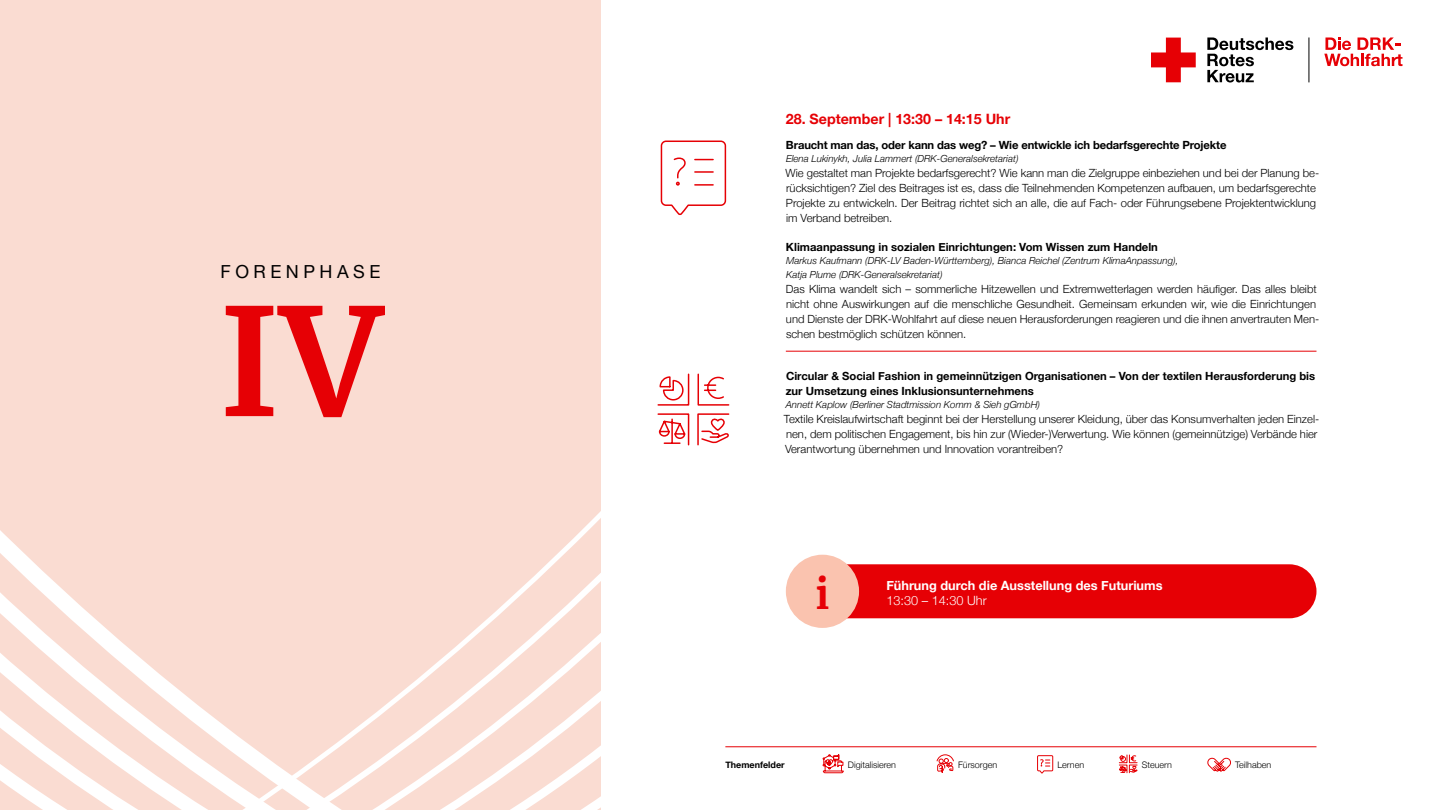
<style>
.page{position:relative;width:1440px;height:810px;background:#fff}
.page>*{position:absolute;margin:0;border:0;box-sizing:border-box;transform-origin:0 0}
.t1{font:700 148.5px "Merriweather";color:#e60005}
.t2{font:700 40.5px "Merriweather";color:#e60005}
.t3{font:18px "Helvetica Neue";letter-spacing:.25em;color:#000}
.t4{font:700 14.25px "Helvetica Neue";color:#e60005}
.t5{font:700 12.75px "Helvetica Neue";color:#fff}
.t6{font:300 12.75px "Helvetica Neue";color:#fff}
.t7{font:300 11.25px/15px "Helvetica Neue";color:#000}
.t8{font:700 11.25px/15px "Helvetica Neue";color:#000}
.t9{font:italic 300 9.75px/13.5px "Helvetica Neue";color:#000}
.t10{font:300 9px "Helvetica Neue";color:#000}
.t11{font:700 9px "Helvetica Neue";color:#000}
</style>
<div class="page">
<svg style="left:1151px;top:38px;width:45px;height:44px"></svg>
<svg style="left:1207px;top:38px;width:86px;height:44px"></svg>
<hr style="left:1309px;top:38px;width:1px;height:44px;background:#000">
<svg style="left:1324px;top:38px;width:78px;height:28px"></svg>
<div style="left:0;top:0;width:601px;height:810px;background:#fadcd2"></div>
<svg style="left:823px;top:754px;width:21px;height:19px"></svg>
<svg style="left:937px;top:754px;width:17px;height:19px"></svg>
<svg style="left:1037px;top:755px;width:16px;height:19px"></svg>
<svg style="left:1119px;top:755px;width:18px;height:18px"></svg>
<svg style="left:1207px;top:757px;width:24px;height:15px"></svg>
<hr style="left:786px;top:351px;width:530px;height:1px;background:#e60005">
<svg style="left:660px;top:140px;width:67px;height:75px"></svg>
<svg style="left:657px;top:373px;width:73px;height:73px"></svg>
<div style="left:816px;top:564px;width:500px;height:54px;background:#e60005;border-radius:27px"></div>
<div style="left:786px;top:555px;width:73px;height:73px;background:#fac3af;border-radius:50%"></div>
<hr style="left:725px;top:747px;width:592px;height:1px;background:#e60005">
<h3 class="t3" style="left:221px;top:259px;width:161px">FORENPHASE</h3>
<h1 class="t1" style="left:219px;top:259px;width:165px">IV</h1>
<p class="t4" style="left:786px;top:108px;width:226px">28. September | 13:30 – 14:15 Uhr</p>
<p class="t8" style="left:786px;top:138px;width:442px">Braucht man das, oder kann das weg? – Wie entwickle ich bedarfsgerechte Projekte</p>
<p class="t9" style="left:786px;top:152px;width:234px">Elena Lukinykh, Julia Lammert (DRK-Generalsekretariat)</p>
<p class="t7" style="left:785px;top:165px;width:535px">Wie gestaltet man Projekte bedarfsgerecht? Wie kann man die Zielgruppe einbeziehen und bei der Planung be&shy;rücksichtigen? Ziel des Beitrages ist es, dass die Teilnehmenden Kompetenzen aufbauen, um bedarfsgerechte Projekte zu entwickeln. Der Beitrag richtet sich an alle, die auf Fach- oder Führungsebene Projektentwicklung im Verband betreiben.</p>
<p class="t8" style="left:786px;top:240px;width:373px">Klimaanpassung in sozialen Einrichtungen: Vom Wissen zum Handeln</p>
<p class="t9" style="left:786px;top:254px;width:394px">Markus Kaufmann (DRK-LV Baden-Württemberg), Bianca Reichel (Zentrum KlimaAnpassung),<br>Katja Plume (DRK-Generalsekretariat)</p>
<p class="t7" style="left:786px;top:281px;width:535px">Das Klima wandelt sich – sommerliche Hitzewellen und Extremwetterlagen werden häufiger. Das alles bleibt nicht ohne Auswirkungen auf die menschliche Gesundheit. Gemeinsam erkunden wir, wie die Einrichtungen und Dienste der DRK-Wohlfahrt auf diese neuen Herausforderungen reagieren und die ihnen anvertrauten Men&shy;schen bestmöglich schützen können.</p>
<p class="t8" style="left:786px;top:369px;width:531px">Circular &amp; Social Fashion in gemeinnützigen Organisationen – Von der textilen Herausforderung bis zur Umsetzung eines Inklusionsunternehmens</p>
<p class="t9" style="left:786px;top:398px;width:256px">Annett Kaplow (Berliner Stadtmission Komm &amp; Sieh gGmbH)</p>
<p class="t7" style="left:784px;top:411px;width:537px">Textile Kreislaufwirtschaft beginnt bei der Herstellung unserer Kleidung, über das Konsumverhalten jeden Einzel&shy;nen, dem politischen Engagement, bis hin zur (Wieder-)Verwertung. Wie können (gemeinnützige) Verbände hier<br>Verantwortung übernehmen und Innovation vorantreiben?</p>
<h2 class="t2" style="left:815px;top:566px;width:16px">i</h2>
<p class="t5" style="left:886px;top:575px;width:278px">Führung durch die Ausstellung des Futuriums</p>
<p class="t6" style="left:886px;top:591px;width:102px">13:30 – 14:30 Uhr</p>
<p class="t11" style="left:725px;top:758px;width:61px">Themenfelder</p>
<p class="t10" style="left:848px;top:758px;width:50px">Digitalisieren</p>
<p class="t10" style="left:958px;top:758px;width:41px">Fürsorgen</p>
<p class="t10" style="left:1057px;top:758px;width:28px">Lernen</p>
<p class="t10" style="left:1142px;top:758px;width:32px">Steuern</p>
<p class="t10" style="left:1235px;top:758px;width:38px">Teilhaben</p>
</div>
